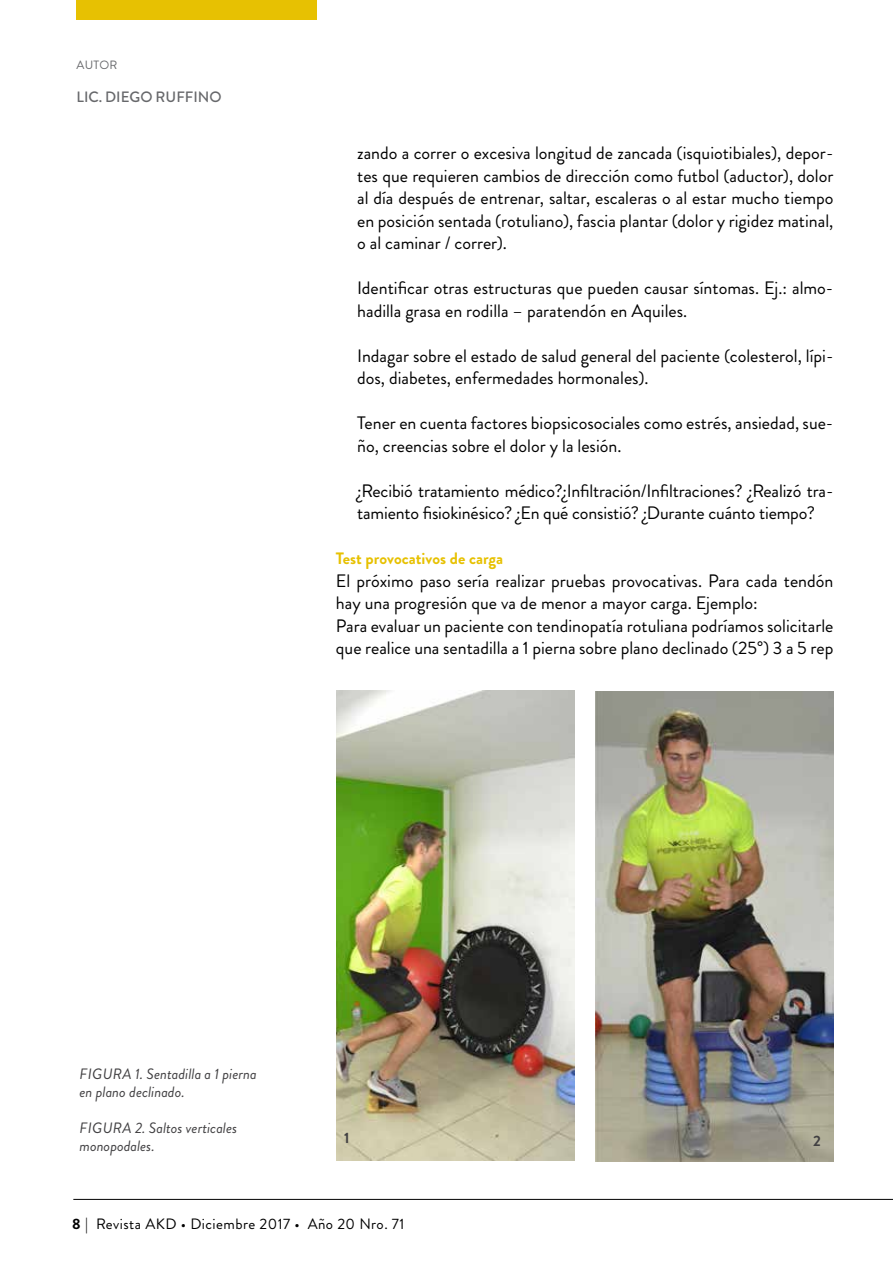
<style>
.page{position:relative;width:893px;height:1263px;background:#fff}
.page>*{position:absolute;margin:0;border:0;box-sizing:border-box;transform-origin:0 0}
.t1{font:18px/22.5px "Brandon Grotesque";color:#000}
.t2{font:700 16.5px "Brandon Grotesque";color:#e7c102}
.t3{font:italic 15px/18px "Brandon Grotesque";color:#414042}
.t4{font:15px "Brandon Grotesque";letter-spacing:.03em;color:#000}
.t5{font:500 15px "Brandon Grotesque";color:#67686b}
.t6{font:700 15px "Brandon Grotesque";color:#414042}
.t7{font:12px "Brandon Grotesque";letter-spacing:.015em;color:#67686b}
.s1{font-weight:700}
</style>
<div class="page">
<hr style="left:73px;top:1199px;width:820px;height:1px;background:#000">
<div style="left:76px;top:0;width:241px;height:19px;background:#e7c102"></div>
<img style="left:595px;top:692px;width:238px;height:469px">
<img style="left:336px;top:690px;width:239px;height:470px">
<p class="t7" style="left:77px;top:57px;width:42px">AUTOR</p>
<p class="t5" style="left:77px;top:87px;width:146px">LIC. DIEGO RUFFINO</p>
<p class="t1" style="left:357px;top:142px;width:478px;text-align:justify">zando a correr o excesiva longitud de zancada (isquiotibiales), depor&shy;tes que requieren cambios de dirección como futbol (aductor), dolor al día después de entrenar, saltar, escaleras o al estar mucho tiempo en posición sentada (rotuliano), fascia plantar (dolor y rigidez matinal, o al caminar / correr).</p>
<p class="t1" style="left:357px;top:277px;width:478px">Identificar otras estructuras que pueden causar síntomas. Ej.: almo&shy;hadilla grasa en rodilla – paratendón en Aquiles.</p>
<p class="t1" style="left:357px;top:345px;width:478px">Indagar sobre el estado de salud general del paciente (colesterol, lípi&shy;dos, diabetes, enfermedades hormonales).</p>
<p class="t1" style="left:357px;top:412px;width:478px">Tener en cuenta factores biopsicosociales como estrés, ansiedad, sue&shy;ño, creencias sobre el dolor y la lesión.</p>
<p class="t1" style="left:357px;top:480px;width:478px">¿Recibió tratamiento médico?¿Infiltración/Infiltraciones? ¿Realizó tra&shy;tamiento fisiokinésico? ¿En qué consistió? ¿Durante cuánto tiempo?</p>
<p class="t2" style="left:336px;top:547px;width:169px">Test provocativos de carga</p>
<p class="t1" style="left:336px;top:570px;width:499px">El próximo paso sería realizar pruebas provocativas. Para cada tendón hay una progresión que va de menor a mayor carga. Ejemplo:<br>Para evaluar un paciente con tendinopatía rotuliana podríamos solicitarle que realice una sentadilla a 1 pierna sobre plano declinado (25°) 3 a 5 rep</p>
<p class="t3" style="left:80px;top:1065px;width:179px">FIGURA 1. Sentadilla a 1 pierna en plano declinado.</p>
<p class="t3" style="left:80px;top:1119px;width:159px">FIGURA 2. Saltos verticales monopodales.</p>
<p class="t6" style="left:344px;top:1127px;width:7px">1</p>
<p class="t6" style="left:813px;top:1130px;width:9px">2</p>
<p class="t4" style="left:72px;top:1213px;width:334px"><span class="s1">8</span> | Revista AKD • Diciembre 2017 • Año 20 Nro. 71</p>
</div>
